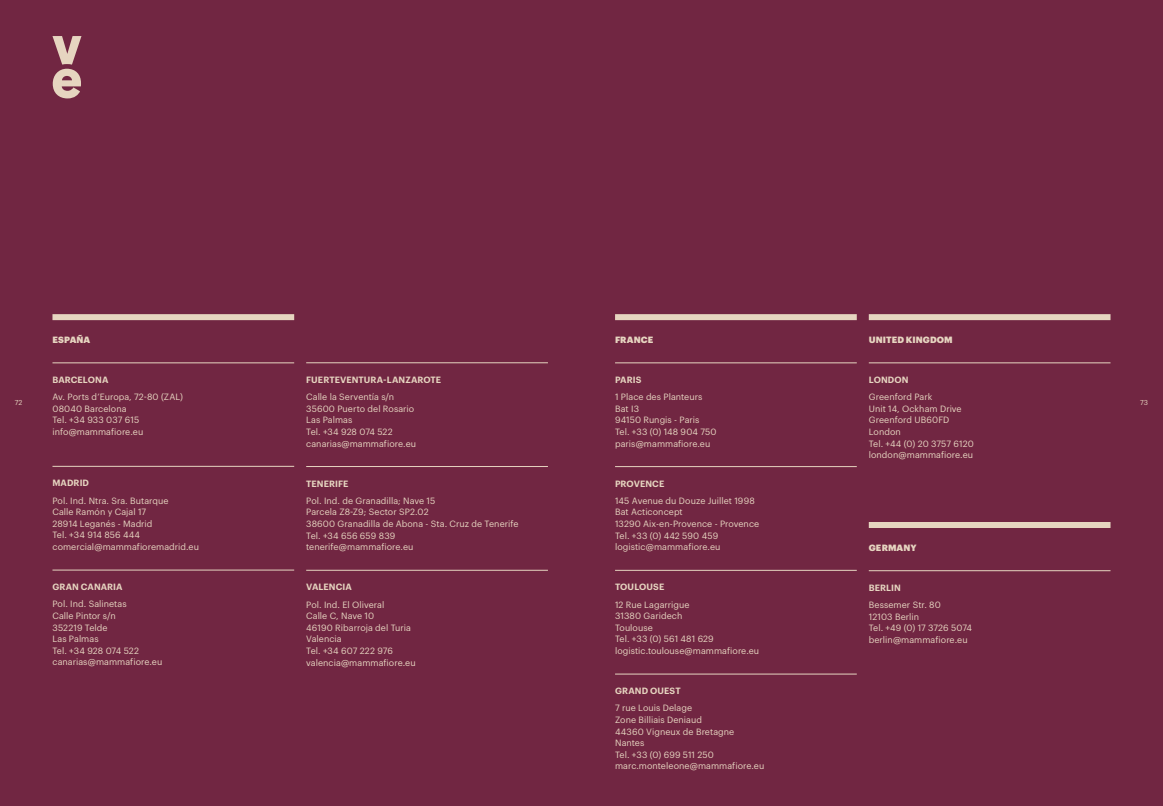
<style>
.page{position:relative;width:1163px;height:806px;background:#fff}
.page>*{position:absolute;margin:0;border:0;box-sizing:border-box;transform-origin:0 0}
.t1{font:8.9px/11.6px "Graphik";letter-spacing:.005em;color:#e6d5c0}
.t2{font:600 8.9px "Graphik";letter-spacing:.005em;color:#e6d5c0}
.t3{font:900 8.9px "Graphik";letter-spacing:.01em;color:#e6d5c0}
.t4{font:7px "Graphik";color:#e6d5c0}
</style>
<div class="page">
<div style="left:0;top:0;width:1162px;height:805px;background:#712642"></div>
<div style="left:615px;top:314px;width:241px;height:6px;background:#e6d5c0"></div>
<hr style="left:615px;top:362px;width:241px;height:1px;background:#e6d5c0">
<hr style="left:615px;top:466px;width:241px;height:1px;background:#e6d5c0">
<hr style="left:615px;top:569px;width:241px;height:1px;background:#e6d5c0">
<hr style="left:615px;top:673px;width:241px;height:1px;background:#e6d5c0">
<div style="left:868px;top:314px;width:242px;height:6px;background:#e6d5c0"></div>
<hr style="left:868px;top:362px;width:242px;height:1px;background:#e6d5c0">
<div style="left:868px;top:521px;width:242px;height:6px;background:#e6d5c0"></div>
<hr style="left:868px;top:570px;width:242px;height:1px;background:#e6d5c0">
<svg style="left:52px;top:36px;width:29px;height:62px"></svg>
<div style="left:52px;top:314px;width:242px;height:6px;background:#e6d5c0"></div>
<hr style="left:52px;top:362px;width:242px;height:1px;background:#e6d5c0">
<hr style="left:52px;top:466px;width:242px;height:1px;background:#e6d5c0">
<hr style="left:52px;top:569px;width:242px;height:1px;background:#e6d5c0">
<hr style="left:306px;top:362px;width:242px;height:1px;background:#e6d5c0">
<hr style="left:306px;top:466px;width:242px;height:1px;background:#e6d5c0">
<hr style="left:306px;top:569px;width:242px;height:1px;background:#e6d5c0">
<p class="t3" style="left:52px;top:332px;width:39px">ESPAÑA</p>
<p class="t2" style="left:52px;top:372px;width:57px">BARCELONA</p>
<p class="t1" style="left:52px;top:390px;width:132px">Av. Ports d’Europa, 72-80 (ZAL)<br>08040 Barcelona<br>Tel. +34 933 037 615 info@mammafiore.eu</p>
<p class="t3" style="left:615px;top:332px;width:40px">FRANCE</p>
<p class="t2" style="left:615px;top:372px;width:28px">PARIS</p>
<p class="t1" style="left:615px;top:390px;width:103px">1 Place des Planteurs<br>Bat I3<br>94150 Rungis - Paris<br>Tel. +33 (0) 148 904 750 paris@mammafiore.eu</p>
<p class="t2" style="left:615px;top:476px;width:51px">PROVENCE</p>
<p class="t1" style="left:615px;top:493px;width:146px">145 Avenue du Douze Juillet 1998<br>Bat Acticoncept<br>13290 Aix-en-Provence - Provence<br>Tel. +33 (0) 442 590 459 logistic@mammafiore.eu</p>
<p class="t2" style="left:615px;top:580px;width:51px">TOULOUSE</p>
<p class="t1" style="left:615px;top:597px;width:146px">12 Rue Lagarrigue<br>31380 Garidech<br>Toulouse<br>Tel. +33 (0) 561 481 629 logistic.toulouse@mammafiore.eu</p>
<p class="t2" style="left:615px;top:683px;width:67px">GRAND OUEST</p>
<p class="t1" style="left:615px;top:701px;width:151px">7 rue Louis Delage<br>Zone Billiais Deniaud<br>44360 Vigneux de Bretagne<br>Nantes<br>Tel. +33 (0) 699 511 250 marc.monteleone@mammafiore.eu</p>
<p class="t3" style="left:868px;top:332px;width:85px">UNITED KINGDOM</p>
<p class="t2" style="left:868px;top:372px;width:41px">LONDON</p>
<p class="t1" style="left:868px;top:390px;width:106px">Greenford Park<br>Unit 14, Ockham Drive<br>Greenford UB60FD<br>London<br>Tel. +44 (0) 20 3757 6120 london@mammafiore.eu</p>
<p class="t2" style="left:306px;top:372px;width:136px">FUERTEVENTURA-LANZAROTE</p>
<p class="t1" style="left:306px;top:390px;width:111px">Calle la Serventía s/n<br>35600 Puerto del Rosario<br>Las Palmas<br>Tel. +34 928 074 522 canarias@mammafiore.eu</p>
<p class="t2" style="left:306px;top:476px;width:44px">TENERIFE</p>
<p class="t1" style="left:306px;top:493px;width:214px">Pol. Ind. de Granadilla; Nave 15<br>Parcela Z8-Z9; Sector SP2.02<br>38600 Granadilla de Abona - Sta. Cruz de Tenerife<br>Tel. +34 656 659 839<br>tenerife@mammafiore.eu</p>
<p class="t2" style="left:306px;top:579px;width:47px">VALENCIA</p>
<p class="t1" style="left:306px;top:597px;width:111px">Pol. Ind. El Oliveral<br>Calle C, Nave 10<br>46190 Ribarroja del Turia<br>Valencia<br>Tel. +34 607 222 976 valencia@mammafiore.eu</p>
<p class="t4" style="left:15px;top:397px;width:9px">72</p>
<p class="t4" style="left:1139px;top:397px;width:9px">73</p>
<p class="t2" style="left:52px;top:476px;width:38px">MADRID</p>
<p class="t1" style="left:52px;top:493px;width:148px">Pol. Ind. Ntra. Sra. Butarque<br>Calle Ramón y Cajal 17<br>28914 Leganés - Madrid<br>Tel. +34 914 856 444 comercial@mammafioremadrid.eu</p>
<p class="t2" style="left:52px;top:579px;width:72px">GRAN CANARIA</p>
<p class="t1" style="left:52px;top:597px;width:111px">Pol. Ind. Salinetas<br>Calle Pintor s/n<br>352219 Telde<br>Las Palmas<br>Tel. +34 928 074 522 canarias@mammafiore.eu</p>
<p class="t3" style="left:868px;top:540px;width:49px">GERMANY</p>
<p class="t2" style="left:868px;top:580px;width:34px">BERLIN</p>
<p class="t1" style="left:868px;top:597px;width:105px">Bessemer Str. 80<br>12103 Berlin<br>Tel. +49 (0) 17 3726 5074 berlin@mammafiore.eu</p>
</div>
